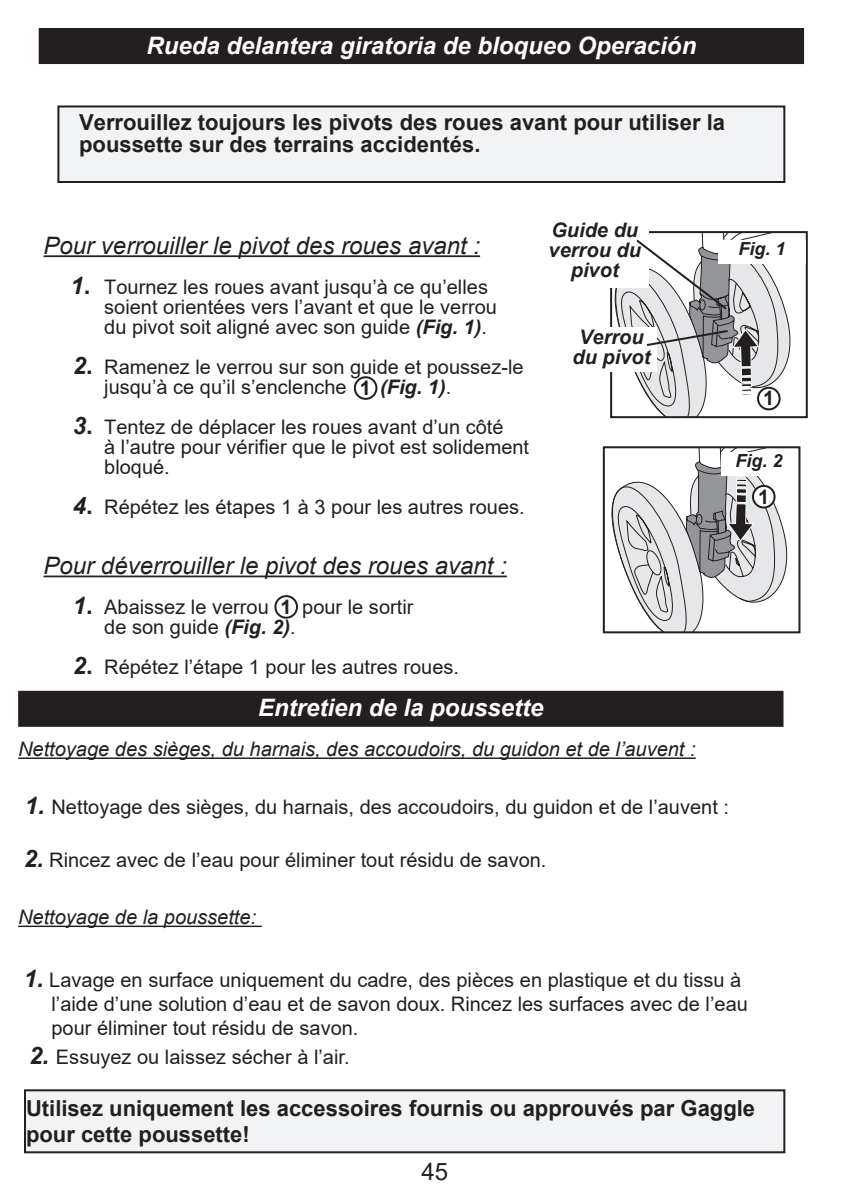
<style>
.page{position:relative;width:843px;height:1196px;background:#fff}
.page>*{position:absolute;margin:0;border:0;box-sizing:border-box;transform-origin:0 0}
.t1{font:italic 24px "Arial";color:#231f20}
.t2{font:italic 700 24px "Arial";color:#fff}
.t3{font:24px "Arial";color:#231f20}
.t4{font:700 22px/26px "Arial";color:#231f20}
.t5{font:20px "Arial";color:#231f20}
.t6{font:italic 20px "Arial";color:#231f20}
.t7{font:italic 700 20px "Arial";color:#231f20}
.t8{font:700 20px "Arial";color:#231f20}
.t9{font:italic 700 18px "Arial";color:#231f20}
.s1{font-weight:700;font-style:italic;font-size:24px}
.s2{font-weight:700;font-size:24px}
.s3{font-weight:700;font-style:italic}
.s4{font-weight:400;font-style:normal}
</style>
<div class="page">
<hr style="left:44px;top:255px;width:436px;height:2px;background:#231f20">
<hr style="left:44px;top:575px;width:462px;height:2px;background:#231f20">
<svg style="left:611px;top:449px;width:177px;height:181px"></svg>
<div style="left:602px;top:446px;width:198px;height:187px;border:2px solid #231f20"></div>
<div style="left:721px;top:452px;width:75px;height:24px;background:#fff"></div>
<div style="left:58px;top:106px;width:726px;height:76px;background:#f2f3f4"></div>
<div style="left:57px;top:105px;width:728px;height:78px;border:2px solid #231f20"></div>
<div style="left:354px;top:376px;width:23px;height:24px;border:2px solid #231f20;border-radius:50%"></div>
<div style="left:610px;top:231px;width:197px;height:187px;border:2px solid #231f20"></div>
<div style="left:717px;top:240px;width:88px;height:24px;background:#fff"></div>
<div style="left:540px;top:220px;width:109px;height:68px;background:#fff"></div>
<div style="left:566px;top:327px;width:90px;height:44px;background:#fff"></div>
<svg style="left:614px;top:232px;width:183px;height:185px"></svg>
<div style="left:758px;top:388px;width:21px;height:21px;background:#fff;border-radius:50%"></div>
<div style="left:757px;top:387px;width:23px;height:23px;border:2px solid #231f20;border-radius:50%"></div>
<div style="left:752px;top:486px;width:22px;height:21px;background:#fff;border-radius:50%"></div>
<div style="left:751px;top:485px;width:24px;height:23px;border:2px solid #231f20;border-radius:50%"></div>
<div style="left:274px;top:595px;width:24px;height:23px;border:2px solid #231f20;border-radius:50%"></div>
<div style="left:40px;top:29px;width:763px;height:34px;background:#231f20"></div>
<div style="left:39px;top:28px;width:765px;height:36px;border:2px solid #231f20"></div>
<div style="left:25px;top:1090px;width:759px;height:62px;background:#f2f3f4"></div>
<div style="left:24px;top:1089px;width:761px;height:64px;border:2px solid #231f20"></div>
<div style="left:19px;top:691px;width:763px;height:34px;background:#231f20"></div>
<div style="left:18px;top:690px;width:765px;height:36px;border:2px solid #231f20"></div>
<hr style="left:18px;top:757px;width:677px;height:1px;background:#231f20">
<hr style="left:18px;top:925px;width:244px;height:1px;background:#231f20">
<p class="t2" style="left:146px;top:29px;width:551px">Rueda delantera giratoria de bloqueo Operación</p>
<p class="t4" style="left:79px;top:110px;width:647px">Verrouillez toujours les pivots des roues avant pour utiliser la</p>
<p class="t4" style="left:79px;top:132px;width:403px">poussette sur des terrains accidentés.</p>
<p class="t1" style="left:44px;top:230px;width:438px">Pour verrouiller le pivot des roues avant :</p>
<p class="t5" style="left:71px;top:273px;width:419px"><span class="s1">1</span><span class="s2">.</span> Tournez les roues avant jusqu’à ce qu’elles</p>
<p class="t5" style="left:104px;top:293px;width:394px">soient orientées vers l’avant et que le verrou</p>
<p class="t5" style="left:104px;top:313px;width:384px">du pivot soit aligné avec son guide <span class="s3">(Fig. 1)</span>.</p>
<p class="t5" style="left:73px;top:353px;width:452px"><span class="s1">2</span><span class="s2">.</span> Ramenez le verrou sur son guide et poussez-le</p>
<p class="t5" style="left:104px;top:373px;width:244px">jusqu’à ce qu’il s’enclenche</p>
<p class="t7" style="left:380px;top:373px;width:73px">(Fig. 1)<span class="s4">.</span></p>
<p class="t5" style="left:73px;top:413px;width:432px"><span class="s1">3</span><span class="s2">.</span> Tentez de déplacer les roues avant d’un côté</p>
<p class="t5" style="left:104px;top:433px;width:426px">à l’autre pour vérifier que le pivot est solidement</p>
<p class="t5" style="left:104px;top:453px;width:67px">bloqué.</p>
<p class="t5" style="left:73px;top:493px;width:453px"><span class="s1">4</span><span class="s2">.</span> Répétez les étapes 1 à 3 pour les autres roues.</p>
<p class="t1" style="left:44px;top:550px;width:464px">Pour déverrouiller le pivot des roues avant :</p>
<p class="t5" style="left:73px;top:593px;width:197px"><span class="s1">1</span><span class="s2">.</span> Abaissez le verrou</p>
<p class="t5" style="left:302px;top:593px;width:113px">pour le sortir</p>
<p class="t5" style="left:104px;top:613px;width:193px">de son guide <span class="s3">(Fig. 2)</span>.</p>
<p class="t5" style="left:73px;top:653px;width:388px"><span class="s1">2</span><span class="s2">.</span> Répétez l’étape 1 pour les autres roues.</p>
<p class="t8" style="left:360px;top:373px;width:13px">1</p>
<p class="t8" style="left:280px;top:592px;width:13px">1</p>
<p class="t7" style="left:551px;top:217px;width:88px">Guide du</p>
<p class="t7" style="left:548px;top:237px;width:94px">verrou du</p>
<p class="t7" style="left:570px;top:257px;width:49px">pivot</p>
<p class="t7" style="left:579px;top:323px;width:66px">Verrou</p>
<p class="t7" style="left:572px;top:343px;width:79px">du pivot</p>
<p class="t2" style="left:258px;top:691px;width:287px">Entretien de la poussette</p>
<p class="t6" style="left:18px;top:736px;width:679px">Nettoyage des sièges, du harnais, des accoudoirs, du guidon et de l’auvent :</p>
<p class="t5" style="left:25px;top:792px;width:705px"><span class="s1">1.</span> Nettoyage des sièges, du harnais, des accoudoirs, du guidon et de l’auvent :</p>
<p class="t5" style="left:24px;top:845px;width:524px"><span class="s1">2.</span> Rincez avec de l’eau pour éliminer tout résidu de savon.</p>
<p class="t6" style="left:18px;top:904px;width:239px">Nettoyage de la poussette:</p>
<p class="t9" style="left:738px;top:237px;width:49px">Fig. 1</p>
<p class="t8" style="left:763px;top:384px;width:13px">1</p>
<p class="t9" style="left:735px;top:449px;width:49px">Fig. 2</p>
<p class="t8" style="left:758px;top:482px;width:13px">1</p>
<p class="t5" style="left:24px;top:965px;width:719px"><span class="s1">1.</span> Lavage en surface uniquement du cadre, des pièces en plastique et du tissu à</p>
<p class="t5" style="left:52px;top:989px;width:697px">l’aide d’une solution d’eau et de savon doux. Rincez les surfaces avec de l’eau</p>
<p class="t5" style="left:52px;top:1013px;width:308px">pour éliminer tout résidu de savon.</p>
<p class="t5" style="left:29px;top:1042px;width:322px"><span class="s1">2.</span> Essuyez ou laissez sécher à l’air.</p>
<p class="t4" style="left:26px;top:1095px;width:730px">Utilisez uniquement les accessoires fournis ou approuvés par Gaggle pour cette poussette!</p>
<p class="t3" style="left:421px;top:1154px;width:28px">45</p>
</div>
